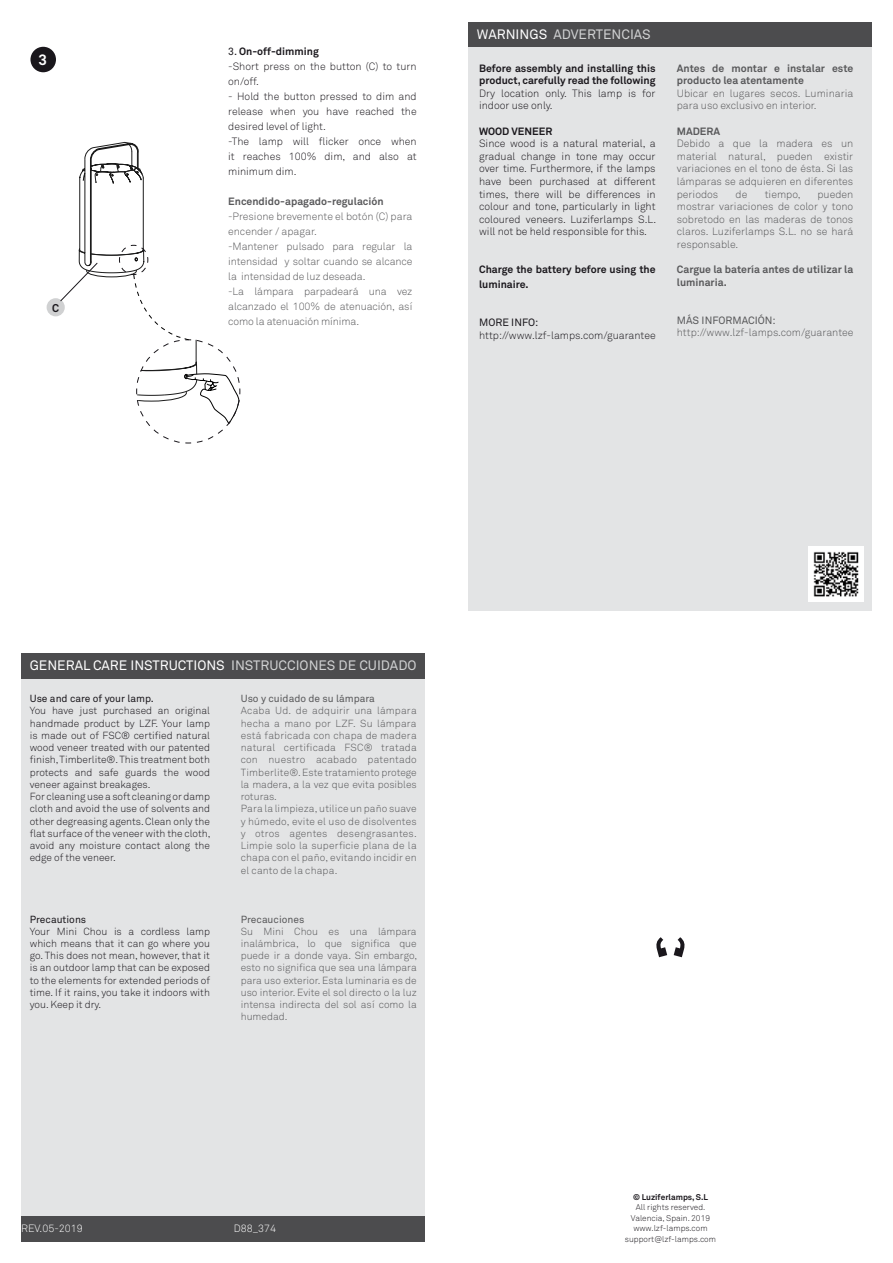
<style>
.page{position:relative;width:893px;height:1263px;background:#fff}
.page>*{position:absolute;margin:0;border:0;box-sizing:border-box;transform-origin:0 0}
.t1{font:700 15px "Akkurat";color:#fff}
.t2{font:13.5px "Akkurat Pro";color:#fff}
.t3{font:13.5px "Akkurat";color:#d0d1d2}
.t4{font:700 11.25px "Akkurat";color:#1a171c}
.t5{font:300 10.5px/12.6px "Akkurat";letter-spacing:-.005em;color:#58585a}
.t6{font:300 10.5px/12.6px "Akkurat";color:#1a171c}
.t7{font:700 10.5px/12.6px "Akkurat";color:#58585a}
.t8{font:700 10.5px/12.6px "Akkurat";color:#1a171c}
.t9{font:300 10.5px "Akkurat Pro";color:#fff}
.t10{font:10.5px "Akkurat";color:#58585a}
.t11{font:10.5px "Akkurat";color:#1a171c}
.t12{font:300 10.2px/12.3px "Akkurat";letter-spacing:.015em;color:#58585a}
.t13{font:300 10.2px/12.3px "Akkurat";color:#1a171c}
.t14{font:10.2px "Akkurat";color:#58585a}
.t15{font:10.2px "Akkurat";color:#1a171c}
.t16{font:300 8.25px/10.5px "Akkurat";color:#1a171c;text-align:center}
.t17{font:700 8.25px "Akkurat";color:#1a171c}
.s1{font-weight:400}
.s2{font-weight:700}
.s3{color:#fff}
.s4{color:#d0d1d2}
</style>
<div class="page">
<div style="left:30px;top:47px;width:26px;height:25px;background:#1a171c;border-radius:50%"></div>
<div style="left:47px;top:298px;width:18px;height:18px;background:#d0d1d2;border-radius:50%"></div>
<svg style="left:60px;top:142px;width:180px;height:301px"></svg>
<div style="left:21px;top:678px;width:404px;height:564px;background:#e3e4e5"></div>
<div style="left:21px;top:653px;width:404px;height:25px;background:#4c4c4e"></div>
<div style="left:21px;top:1216px;width:404px;height:26px;background:#4c4c4e"></div>
<div style="left:468px;top:22px;width:404px;height:26px;background:#4c4c4e"></div>
<div style="left:468px;top:48px;width:404px;height:563px;background:#e3e4e5"></div>
<img style="left:809px;top:546px;width:55px;height:55px">
<svg style="left:656px;top:937px;width:11px;height:20px"></svg>
<svg style="left:674px;top:937px;width:11px;height:20px"></svg>
<h1 class="t1" style="left:39px;top:50px;width:10px">3</h1>
<p class="t4" style="left:52px;top:301px;width:9px">C</p>
<p class="t6" style="left:228px;top:44px;width:190px;line-height:15px"><span class="s1">3.</span> <span class="s2">On-off-dimming<br></span>-Short press on the button (C) to turn on/off.</p>
<p class="t6" style="left:228px;top:89px;width:190px;line-height:15px">- Hold the button pressed to dim and release when you have reached the desired level of light.<br>-The lamp will flicker once when it reaches 100% dim, and also at minimum dim.</p>
<p class="t7" style="left:228px;top:195px;width:157px">Encendido-apagado-regulación</p>
<p class="t5" style="left:228px;top:209px;width:186px;line-height:15px">-Presione brevemente el botón (C) para encender / apagar.<br>-Mantener pulsado para regular la intensidad y soltar cuando se alcance la intensidad de luz deseada.<br>-La lámpara parpadeará una vez alcanzado el 100% de atenuación, así como la atenuación mínima.</p>
<h2 class="t3" style="left:477px;top:26px;width:175px"><span class="s3">WARNINGS</span> ADVERTENCIAS</h2>
<p class="t8" style="left:479px;top:61px;width:178px">Before assembly and installing this product, carefully read the following</p>
<p class="t6" style="left:479px;top:87px;width:178px">Dry location only. This lamp is for indoor use only.</p>
<p class="t8" style="left:479px;top:124px;width:75px">WOOD VENEER</p>
<p class="t6" style="left:479px;top:137px;width:178px;text-align:justify">Since wood is a natural material, a gradual change in tone may occur over time. Furthermore, if the lamps have been purchased at different times, there will be differences in colour and tone, particularly in light coloured veneers. Luziferlamps S.L. will not be held responsible for this.</p>
<p class="t8" style="left:479px;top:262px;width:178px;line-height:15px">Charge the battery before using the luminaire.</p>
<p class="t11" style="left:479px;top:316px;width:61px">MORE INFO:</p>
<p class="t6" style="left:479px;top:328px;width:178px">http://www.lzf-lamps.com/guarantee</p>
<p class="t7" style="left:677px;top:61px;width:178px">Antes de montar e instalar este producto lea atentamente</p>
<p class="t5" style="left:677px;top:87px;width:178px">Ubicar en lugares secos. Luminaria para uso exclusivo en interior.</p>
<p class="t7" style="left:677px;top:124px;width:45px">MADERA</p>
<p class="t5" style="left:677px;top:137px;width:178px;text-align:justify">Debido a que la madera es un material natural, pueden existir variaciones en el tono de ésta. Si las lámparas se adquieren en diferentes periodos</p>
<p class="t5" style="left:677px;top:187px;width:178px;text-align:justify;text-indent:141px">pueden mostrar variaciones de color y tono sobretodo en las maderas de tonos claros. Luziferlamps S.L. no se hará responsable.</p>
<p class="t7" style="left:677px;top:263px;width:178px">Cargue la batería antes de utilizar la luminaria.</p>
<p class="t10" style="left:677px;top:313px;width:100px">MÁS INFORMACIÓN:</p>
<p class="t5" style="left:677px;top:326px;width:178px">http://www.lzf-lamps.com/guarantee</p>
<p class="t5" style="left:736px;top:187px;width:13px">de</p>
<p class="t5" style="left:765px;top:187px;width:37px">tiempo,</p>
<h2 class="t2" style="left:30px;top:657px;width:388px">GENERAL CARE INSTRUCTIONS <span class="s4">INSTRUCCIONES DE CUIDADO</span></h2>
<p class="t15" style="left:30px;top:692px;width:126px">Use and care of your lamp.</p>
<p class="t13" style="left:30px;top:704px;width:182px">You have just purchased an original handmade product by LZF. Your lamp is made out of FSC® certified natural wood veneer treated with our patented finish, Timberlite®. This treatment both protects and safe guards the wood veneer against breakages.<br>For cleaning use a soft cleaning or damp cloth and avoid the use of solvents and other degreasing agents. Clean only the flat surface of the veneer with the cloth, avoid any moisture contact along the edge of the veneer.</p>
<p class="t15" style="left:30px;top:912px;width:58px">Precautions</p>
<p class="t13" style="left:30px;top:925px;width:182px;text-align:justify">Your Mini Chou is a cordless lamp which means that it can go where you go. This does not mean, however, that it is an outdoor lamp that can be exposed to the elements for extended periods of time. If it rains, you take it indoors with you. Keep it dry.</p>
<p class="t14" style="left:241px;top:692px;width:136px">Uso y cuidado de su lámpara</p>
<p class="t12" style="left:241px;top:704px;width:177px">Acaba Ud. de adquirir una lámpara hecha a mano por LZF. Su lámpara está fabricada con chapa de madera natural certificada FSC® tratada con nuestro acabado patentado<br>Timberlite®. Este tratamiento protege la madera, a la vez que evita posibles roturas.<br>Para la limpieza, utilice un paño suave y húmedo, evite el uso de disolventes y otros agentes desengrasantes.<br>Limpie solo la superficie plana de la chapa con el paño, evitando incidir en el canto de la chapa.</p>
<p class="t14" style="left:241px;top:912px;width:65px">Precauciones</p>
<p class="t12" style="left:241px;top:925px;width:178px;text-align:justify">Su Mini Chou es una lámpara inalámbrica, lo que significa que puede ir a donde vaya. Sin embargo, esto no significa que sea una lámpara para uso exterior. Esta luminaria es de uso interior. Evite el sol directo o la luz intensa indirecta del sol así como la humedad.</p>
<p class="t9" style="left:21px;top:1222px;width:63px">REV.05-2019</p>
<p class="t9" style="left:234px;top:1222px;width:44px">D88_374</p>
<p class="t17" style="left:633px;top:1191px;width:77px">© Luziferlamps, S.L</p>
<p class="t16" style="left:625px;top:1202px;width:93px">All rights reserved.<br>Valencia, Spain. 2019 www.lzf-lamps.com support@lzf-lamps.com</p>
</div>
